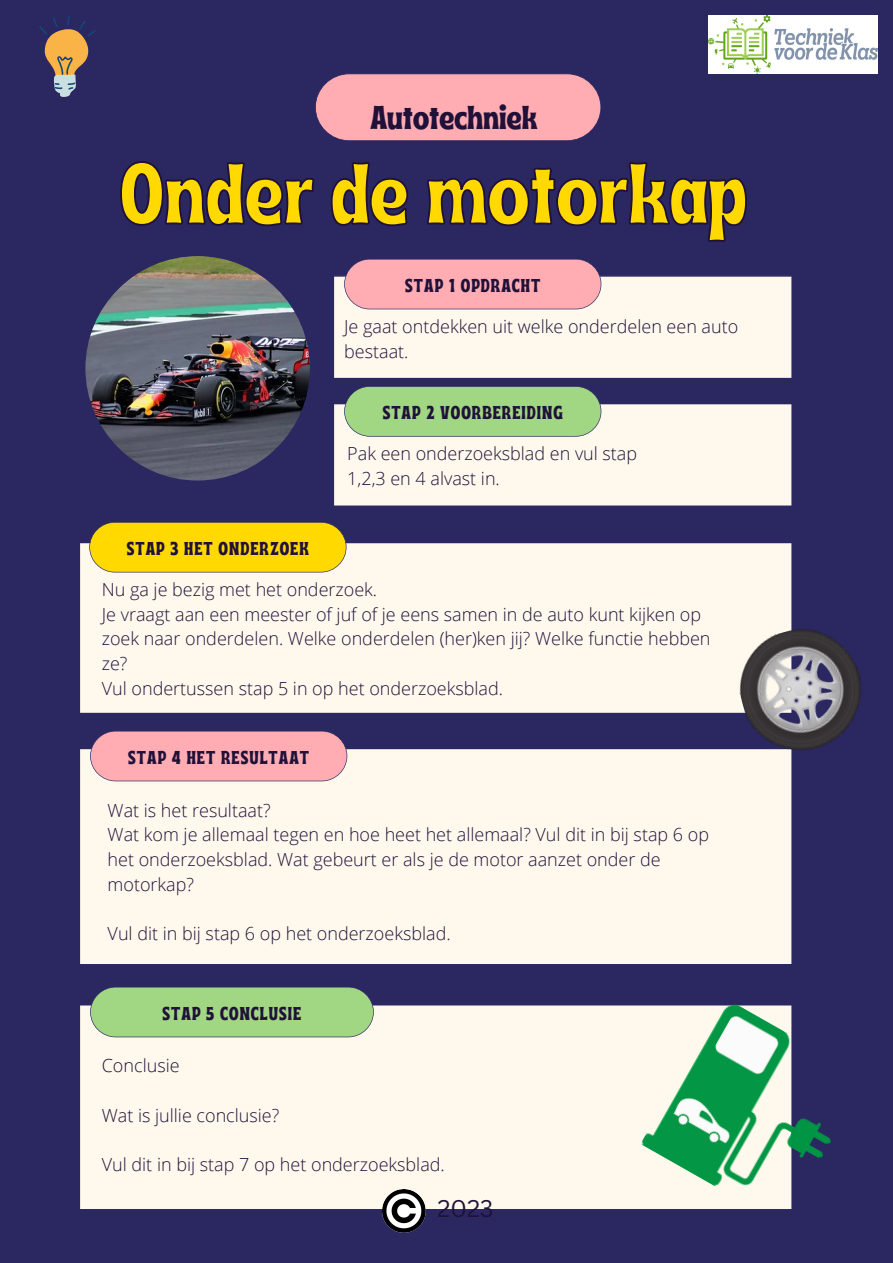
<style>
.page{position:relative;width:893px;height:1263px;background:#2b2760}
.page>*{position:absolute;margin:0;border:0;box-sizing:border-box;transform-origin:0 0}
.t1{font:86.1px "Ayr Tropika Island Int";color:#ffd900}
.t2{font:33.08px "Ayr Tropika Island Int";color:#201139}
.t3{font:23.55px "Canva Sans";color:#201139}
.t4{font:18.6px "Ayr Tropika Island Int";letter-spacing:.055em;color:#201139}
.t5{font:300 18px/24.8px "Open Sans";color:#201139}
</style>
<div class="page">
<div style="left:334px;top:276px;width:458px;height:102px;background:#fff9ed"></div>
<div style="left:334px;top:404px;width:458px;height:102px;background:#fff9ed"></div>
<div style="left:80px;top:1005px;width:560px;height:205px;background:#fff9ed"></div>
<div style="left:80px;top:749px;width:712px;height:215px;background:#fff9ed"></div>
<div style="left:80px;top:543px;width:712px;height:170px;background:#fff9ed"></div>
<svg style="left:89px;top:522px;width:257px;height:50px;background:#f5d208"></svg>
<svg style="left:344px;top:259px;width:257px;height:50px;background:#f6a8b0"></svg>
<svg style="left:344px;top:386px;width:257px;height:51px;background:#9dcd84"></svg>
<svg style="left:90px;top:731px;width:257px;height:50px;background:#f6a8b0"></svg>
<svg style="left:90px;top:987px;width:284px;height:50px;background:#9ecf83"></svg>
<svg style="left:120px;top:161px;width:627px;height:81px"></svg>
<svg style="left:315px;top:73px;width:286px;height:68px;background:#eda0ac"></svg>
<svg style="left:39px;top:16px;width:57px;height:81px"></svg>
<img style="left:85px;top:256px;width:225px;height:225px">
<img style="left:640px;top:1004px;width:191px;height:205px">
<img style="left:727px;top:616px;width:135px;height:148px">
<img style="left:709px;top:16px;width:168px;height:58px">
<img style="left:383px;top:1189px;width:43px;height:43px">
<p class="t2" style="left:370px;top:86px;width:169px">Autotechniek</p>
<p class="t1" style="left:120px;top:112px;width:628px">Onder de motorkap</p>
<p class="t4" style="left:405px;top:268px;width:137px">STAP 1 OPDRACHT</p>
<p class="t5" style="left:344px;top:313px;width:395px">Je gaat ontdekken uit welke onderdelen een auto bestaat.</p>
<p class="t4" style="left:383px;top:395px;width:182px">STAP 2 VOORBEREIDING</p>
<p class="t4" style="left:127px;top:531px;width:184px">STAP 3 HET ONDERZOEK</p>
<p class="t5" style="left:347px;top:441px;width:291px">Pak een onderzoeksblad en vul stap<br>1,2,3 en 4 alvast in.</p>
<p class="t5" style="left:102px;top:576px;width:277px">Nu ga je bezig met het onderzoek.</p>
<p class="t5" style="left:102px;top:601px;width:610px">Je vraagt aan een meester of juf of je eens samen in de auto kunt kijken op zoek naar onderdelen. Welke onderdelen (her)ken jij? Welke functie hebben ze?</p>
<p class="t5" style="left:102px;top:675px;width:403px">Vul ondertussen stap 5 in op het onderzoeksblad.</p>
<p class="t4" style="left:128px;top:740px;width:182px">STAP 4 HET RESULTAAT</p>
<p class="t5" style="left:108px;top:797px;width:165px">Wat is het resultaat?</p>
<p class="t5" style="left:108px;top:822px;width:603px">Wat kom je allemaal tegen en hoe heet het allemaal? Vul dit in bij stap 6 op het onderzoeksblad. Wat gebeurt er als je de motor aanzet onder de motorkap?</p>
<p class="t5" style="left:108px;top:921px;width:344px">Vul dit in bij stap 6 op het onderzoeksblad.</p>
<p class="t4" style="left:163px;top:996px;width:140px">STAP 5 CONCLUSIE</p>
<p class="t5" style="left:102px;top:1053px;width:79px">Conclusie</p>
<p class="t5" style="left:102px;top:1102px;width:179px">Wat is jullie conclusie?</p>
<p class="t5" style="left:102px;top:1152px;width:344px">Vul dit in bij stap 7 op het onderzoeksblad.</p>
<p class="t3" style="left:437px;top:1192px;width:57px">2023</p>
</div>
